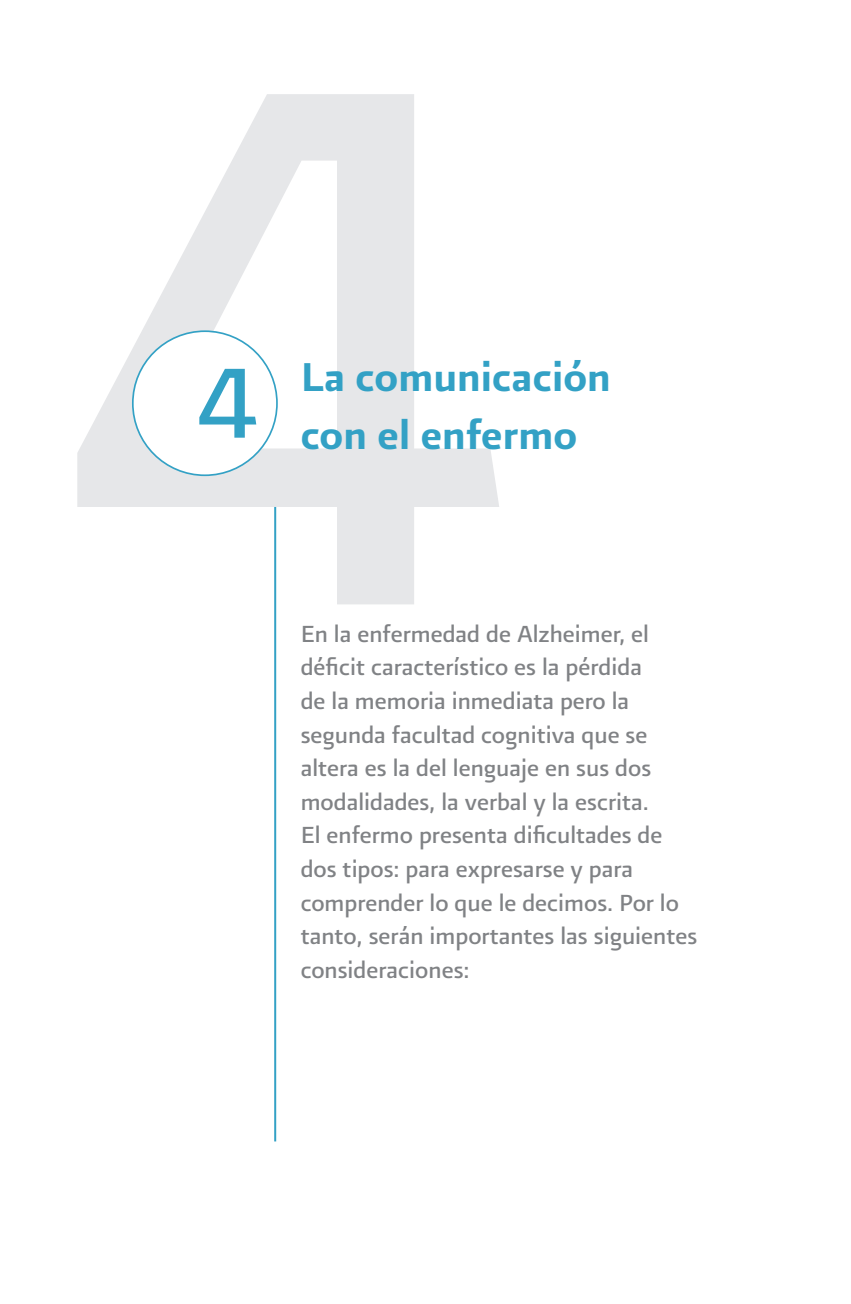
<style>
.page{position:relative;width:851px;height:1304px;background:#fff}
.page>*{position:absolute;margin:0;border:0;box-sizing:border-box;transform-origin:0 0}
.t1{font:119.6px "Presidencia Base";color:#33a1c5}
.t2{font:48px "Presidencia Firme";color:#33a1c5}
.t3{font:28px/33.6px "Presidencia Base";color:#808285}
</style>
<div class="page">
<hr style="left:274px;top:489px;width:2px;height:652px;background:#33a1c5">
<svg style="left:77px;top:94px;width:422px;height:510px"></svg>
<div style="left:133px;top:331px;width:144px;height:144px;background:#fff;border-radius:50%"></div>
<h1 class="t1" style="left:195px;top:334px;width:64px">4</h1>
<h2 class="t2" style="left:300px;top:350px;width:311px">La comunicación</h2>
<h2 class="t2" style="left:300px;top:407px;width:278px">con el enfermo</h2>
<p class="t3" style="left:300px;top:616px;width:398px">En la enfermedad de Alzheimer, el déficit característico es la pérdida<br>de la memoria inmediata pero la segunda facultad cognitiva que se altera es la del lenguaje en sus dos modalidades, la verbal y la escrita.<br>El enfermo presenta dificultades de dos tipos: para expresarse y para comprender lo que le decimos. Por lo tanto, serán importantes las siguientes consideraciones:</p>
</div>
